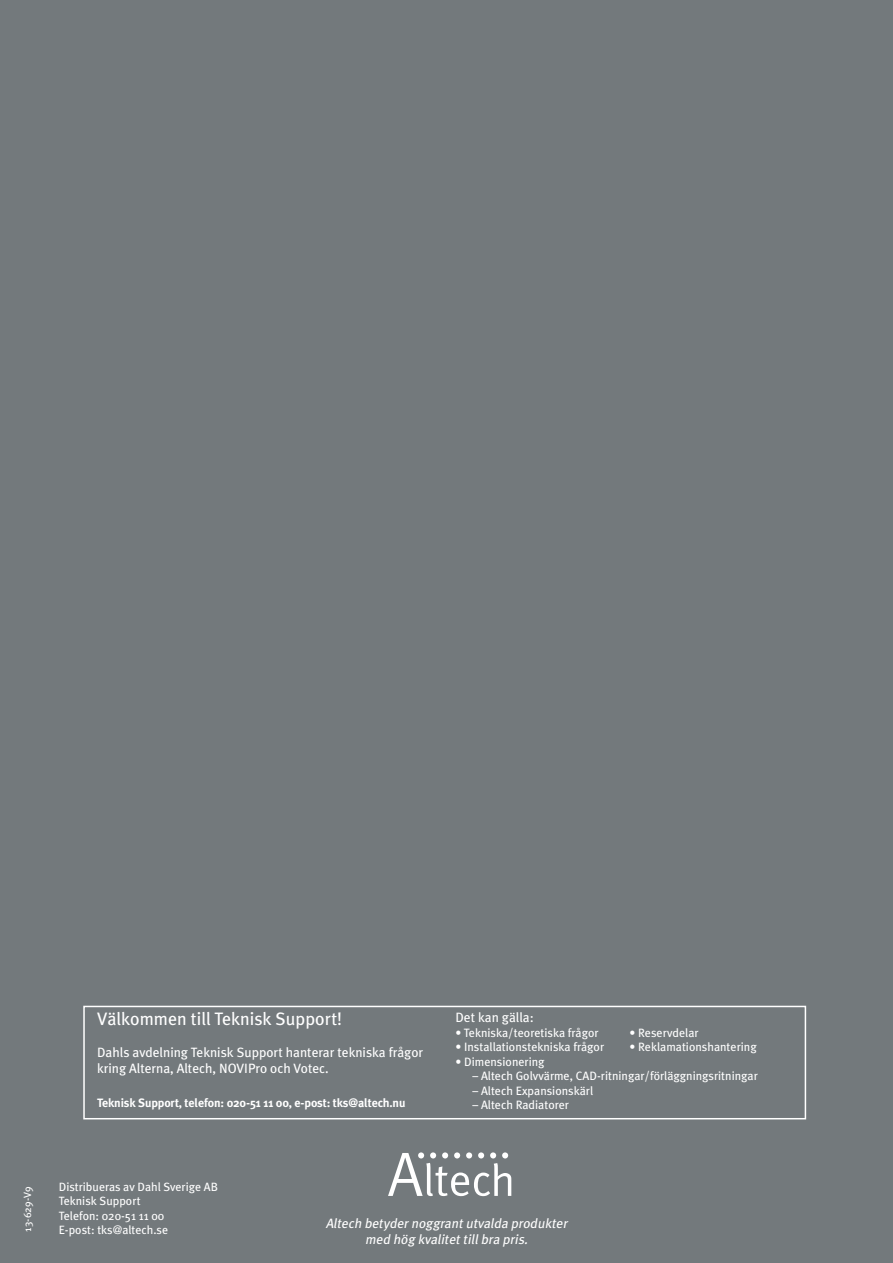
<style>
.page{position:relative;width:893px;height:1263px;background:#73797c}
.page>*{position:absolute;margin:0;border:0;box-sizing:border-box;transform-origin:0 0}
.t1{font:18px "Meta Plus";color:#fff}
.t2{font:13.5px/16.2px "Meta Plus";color:#fff}
.t3{font:italic 13.5px/16.2px "Meta Plus";color:#fff;text-align:center}
.t4{font:12.15px "Meta Plus";color:#fff}
.t5{font:700 12.15px "Meta Plus";letter-spacing:-.01em;color:#fff}
.t6{font:12px/14.4px "Meta Plus";color:#fff}
.t7{font:10.5px "Meta Plus";color:#fff}
</style>
<div class="page">
<svg style="left:388px;top:1152px;width:123px;height:44px"></svg>
<div style="left:83px;top:1006px;width:723px;height:113px;border:2px solid #fff"></div>
<h1 class="t1" style="left:97px;top:1008px;width:247px">Välkommen till Teknisk Support!</h1>
<p class="t2" style="left:97px;top:1044px;width:328px">Dahls avdelning Teknisk Support hanterar tekniska frågor kring Alterna, Altech, NOVIPro och Votec.</p>
<p class="t5" style="left:97px;top:1095px;width:310px">Teknisk Support, telefon: 020-51 11 00, e-post: tks@altech.nu</p>
<p class="t2" style="left:455px;top:1009px;width:80px">Det kan gälla:</p>
<p class="t4" style="left:455px;top:1025px;width:145px">• Tekniska/teoretiska frågor</p>
<p class="t4" style="left:629px;top:1025px;width:71px">• Reservdelar</p>
<p class="t4" style="left:455px;top:1040px;width:150px">• Installationstekniska frågor</p>
<p class="t4" style="left:629px;top:1040px;width:129px">• Reklamationshantering</p>
<p class="t4" style="left:455px;top:1054px;width:91px">• Dimensionering</p>
<p class="t4" style="left:472px;top:1069px;width:287px">– Altech Golvvärme, CAD-ritningar/förläggningsritningar</p>
<p class="t4" style="left:472px;top:1083px;width:122px">– Altech Expansionskärl</p>
<p class="t4" style="left:472px;top:1098px;width:98px">– Altech Radiatorer</p>
<p class="t7" style="left:21px;top:1231px;width:47px;rotate:-90deg">13-629-V9</p>
<p class="t6" style="left:59px;top:1179px;width:161px">Distribueras av Dahl Sverige AB<br>Teknisk Support<br>Telefon: 020-51 11 00</p>
<p class="t6" style="left:59px;top:1222px;width:111px">E-post: tks@altech.se</p>
<p class="t3" style="left:326px;top:1215px;width:246px">Altech betydernoggrantutvalda produkter med hög kvalitettillbra pris.</p>
</div>
